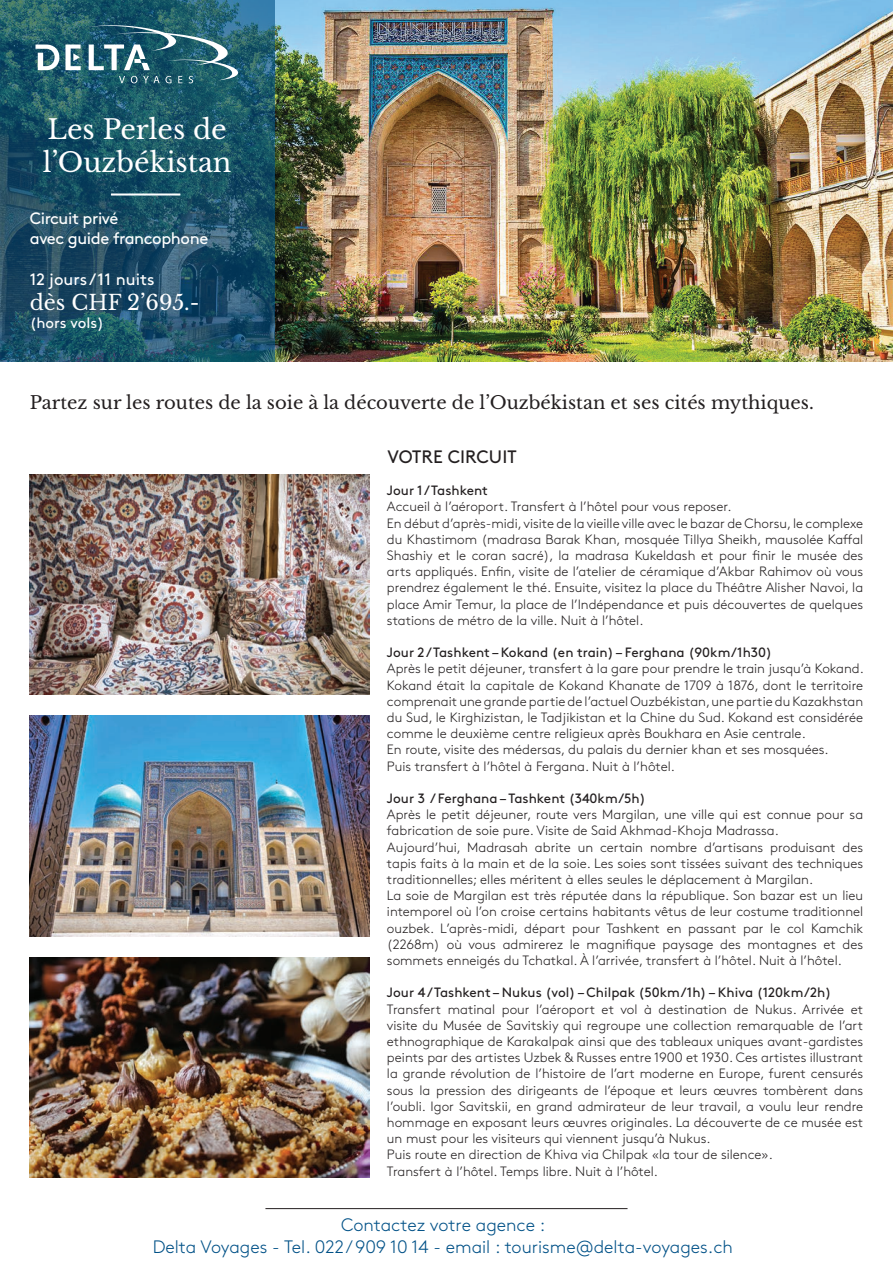
<style>
.page{position:relative;width:893px;height:1263px;background:#fff}
.page>*{position:absolute;margin:0;border:0;box-sizing:border-box;transform-origin:0 0}
.t1{font:27px/32.4px "Libre Baskerville";color:#fff}
.t2{font:21px "Libre Baskerville";color:#fff}
.t3{font:300 18px/21.6px "Brown";color:#005187;text-align:center}
.t4{font:18px "Libre Baskerville";color:#231f20}
.t5{font:18px "Brown";letter-spacing:.005em;color:#231f20}
.t6{font:16.5px/19.8px "Brown";letter-spacing:-.025em;color:#fff}
.t7{font:16.5px "Brown";color:#fff}
.t8{font:15px "Brown";color:#fff}
.t9{font:300 13.5px/16.2px "Brown";color:#231f20}
.t10{font:13.5px "Brown";color:#231f20}
</style>
<div class="page">
<img style="left:274px;top:0;width:619px;height:361px">
<svg style="left:0;top:0;width:274px;height:361px;background:#1d5368"></svg>
<svg style="left:35px;top:45px;width:24px;height:25px"></svg>
<svg style="left:65px;top:45px;width:16px;height:25px"></svg>
<svg style="left:88px;top:25px;width:151px;height:58px;background:#3e7381"></svg>
<hr style="left:111px;top:193px;width:69px;height:3px;background:#fff">
<hr style="left:265px;top:1208px;width:362px;height:1px;background:#231f20">
<img style="left:30px;top:474px;width:340px;height:220px">
<img style="left:30px;top:716px;width:340px;height:220px">
<img style="left:30px;top:958px;width:340px;height:220px">
<h1 class="t1" style="left:43px;top:114px;width:190px">Les Perles de l’Ouzbékistan</h1>
<p class="t6" style="left:30px;top:207px;width:180px">Circuit privé<br>avec guide francophone</p>
<p class="t7" style="left:30px;top:267px;width:126px">12 jours / 11 nuits</p>
<h2 class="t2" style="left:30px;top:290px;width:171px">dès CHF 2’695.-</h2>
<p class="t8" style="left:30px;top:312px;width:76px">(hors vols)</p>
<h3 class="t4" style="left:30px;top:391px;width:786px">Partez sur les routes de la soie à la découverte de l’Ouzbékistan et ses cités mythiques.</h3>
<h3 class="t5" style="left:387px;top:443px;width:131px">VOTRE CIRCUIT</h3>
<p class="t10" style="left:387px;top:480px;width:102px">Jour 1 / Tashkent</p>
<p class="t9" style="left:387px;top:498px;width:478px">Accueil à l’aéroport. Transfert à l’hôtel pour vous reposer.<br>En début d’après-midi, visite de la vieille ville avec le bazar de Chorsu, le complexe du Khastimom (madrasa Barak Khan, mosquée Tillya Sheikh, mausolée Kaffal Shashiy et le coran sacré), la madrasa Kukeldash et pour finir le musée des arts appliqués. Enfin, visite de l’atelier de céramique d’Akbar Rahimov où vous prendrez également le thé. Ensuite, visitez la place du Théâtre Alisher Navoi, la place Amir Temur, la place de l’Indépendance et puis découvertes de quelques stations de métro de la ville. Nuit à l’hôtel.</p>
<p class="t10" style="left:387px;top:642px;width:387px">Jour 2 / Tashkent – Kokand (en train) – Ferghana (90km/1h30)</p>
<p class="t9" style="left:387px;top:660px;width:478px">Après le petit déjeuner, transfert à la gare pour prendre le train jusqu’à Kokand.<br>Kokand était la capitale de Kokand Khanate de 1709 à 1876, dont le territoire comprenait une grande partie de l’actuel Ouzbékistan, une partie du Kazakhstan du Sud, le Kirghizistan, le Tadjikistan et la Chine du Sud. Kokand est considérée comme le deuxième centre religieux après Boukhara en Asie centrale.<br>En route, visite des médersas, du palais du dernier khan et ses mosquées.<br>Puis transfert à l’hôtel à Fergana. Nuit à l’hôtel.</p>
<p class="t10" style="left:387px;top:788px;width:260px">Jour 3 / Ferghana – Tashkent (340km/5h)</p>
<p class="t9" style="left:387px;top:805px;width:478px">Après le petit déjeuner, route vers Margilan, une ville qui est connue pour sa fabrication de soie pure. Visite de Said Akhmad-Khoja Madrassa.<br>Aujourd’hui, Madrasah abrite un certain nombre d’artisans produisant des tapis faits à la main et de la soie. Les soies sont tissées suivant des techniques traditionnelles; elles méritent à elles seules le déplacement à Margilan.<br>La soie de Margilan est très réputée dans la république. Son bazar est un lieu intemporel où l’on croise certains habitants vêtus de leur costume traditionnel ouzbek. L’après-midi, départ pour Tashkent en passant par le col Kamchik (2268m) où vous admirerez le magnifique paysage des montagnes et des sommets enneigés du Tchatkal. À l’arrivée, transfert à l’hôtel. Nuit à l’hôtel.</p>
<p class="t10" style="left:387px;top:982px;width:446px">Jour 4 / Tashkent – Nukus (vol) – Chilpak (50km/1h) – Khiva (120km/2h)</p>
<p class="t9" style="left:387px;top:1000px;width:478px">Transfert matinal pour l’aéroport et vol à destination de Nukus. Arrivée et visite du Musée de Savitskiy qui regroupe une collection remarquable de l’art ethnographique de Karakalpak ainsi que des tableaux uniques avant-gardistes peints par des artistes Uzbek &amp; Russes entre 1900 et 1930. Ces artistes illustrant la grande révolution de l’histoire de l’art moderne en Europe, furent censurés sous la pression des dirigeants de l’époque et leurs œuvres tombèrent dans l’oubli. Igor Savitskii, en grand admirateur de leur travail, a voulu leur rendre hommage en exposant leurs œuvres originales. La découverte de ce musée est un must pour les visiteurs qui viennent jusqu’à Nukus.<br>Puis route en direction de Khiva via Chilpak «la tour de silence».<br>Transfert à l’hôtel. Temps libre. Nuit à l’hôtel.</p>
<h3 class="t3" style="left:153px;top:1213px;width:582px">Contactez votre agence :<br>Delta Voyages - Tel. 022 / 909 10 14 - email : tourisme@delta-voyages.ch</h3>
</div>
